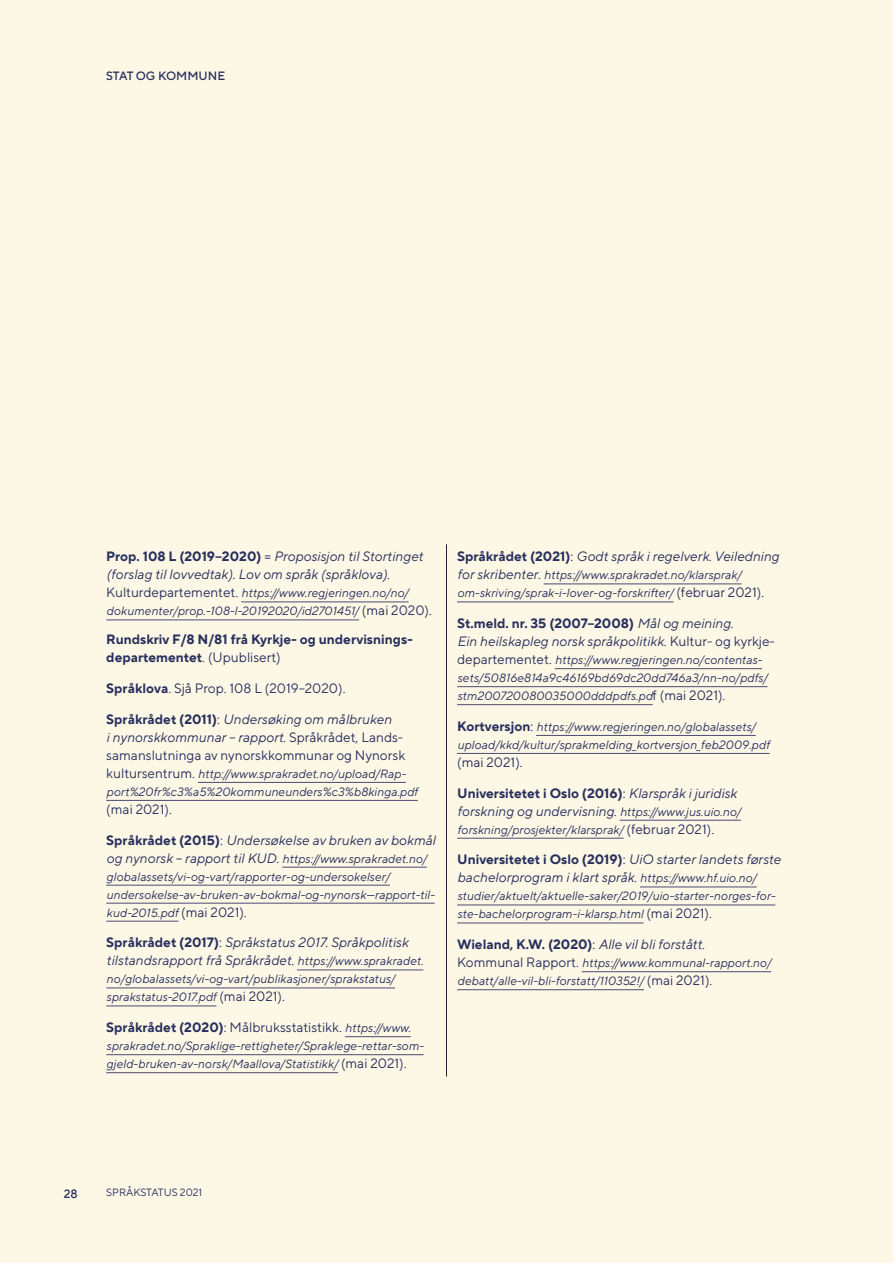
<style>
.page{position:relative;width:893px;height:1263px;background:#fdf7e5}
.page>*{position:absolute;margin:0;border:0;box-sizing:border-box;transform-origin:0 0}
.t1{font:italic 13.5px/18px "TT Norms Pro";color:#28305e}
.t2{font:13.5px/18px "TT Norms Pro";color:#28305e}
.t3{font:700 13.5px/18px "TT Norms Pro";color:#28305e}
.t4{font:italic 12px/18px "TT Norms Pro";color:#28305e}
.t5{font:500 12px "TT Norms Pro";color:#28305e}
.t6{font:10.5px "TT Norms Pro";color:#28305e}
.s1{font-weight:700;font-style:normal}
.s2{font-style:normal}
.s3{font-style:normal;font-size:13.5px}
.s4{font-weight:400}
.s5{font-weight:700}
.s6{font-style:italic}
.s7{font-size:13.5px}
.s8{font-size:12px}
.s9{font-style:italic;font-size:12px}
.s10{font-weight:700;font-style:normal;font-size:13.5px}
.s11{font-weight:400;font-style:italic}
</style>
<div class="page">
<hr style="left:241px;top:602px;width:168px;height:1px;background:#4a4b72">
<hr style="left:106px;top:620px;width:253px;height:1px;background:#4a4b72">
<hr style="left:198px;top:782px;width:208px;height:1px;background:#4a4b72">
<hr style="left:106px;top:800px;width:312px;height:1px;background:#4a4b72">
<hr style="left:282px;top:867px;width:145px;height:1px;background:#4a4b72">
<hr style="left:106px;top:885px;width:284px;height:1px;background:#4a4b72">
<hr style="left:106px;top:903px;width:329px;height:1px;background:#4a4b72">
<hr style="left:106px;top:921px;width:72px;height:1px;background:#4a4b72">
<hr style="left:297px;top:970px;width:126px;height:1px;background:#4a4b72">
<hr style="left:106px;top:988px;width:289px;height:1px;background:#4a4b72">
<hr style="left:106px;top:1006px;width:110px;height:1px;background:#4a4b72">
<hr style="left:345px;top:1036px;width:66px;height:1px;background:#4a4b72">
<hr style="left:106px;top:1054px;width:318px;height:1px;background:#4a4b72">
<hr style="left:106px;top:1072px;width:232px;height:1px;background:#4a4b72">
<hr style="left:544px;top:584px;width:197px;height:1px;background:#4a4b72">
<hr style="left:457px;top:602px;width:217px;height:1px;background:#4a4b72">
<hr style="left:555px;top:668px;width:207px;height:1px;background:#4a4b72">
<hr style="left:457px;top:686px;width:310px;height:1px;background:#4a4b72">
<hr style="left:457px;top:704px;width:196px;height:1px;background:#4a4b72">
<hr style="left:536px;top:735px;width:220px;height:1px;background:#4a4b72">
<hr style="left:457px;top:753px;width:313px;height:1px;background:#4a4b72">
<hr style="left:620px;top:820px;width:121px;height:1px;background:#4a4b72">
<hr style="left:457px;top:838px;width:167px;height:1px;background:#4a4b72">
<hr style="left:640px;top:887px;width:117px;height:1px;background:#4a4b72">
<hr style="left:457px;top:905px;width:318px;height:1px;background:#4a4b72">
<hr style="left:457px;top:923px;width:186px;height:1px;background:#4a4b72">
<hr style="left:582px;top:971px;width:189px;height:1px;background:#4a4b72">
<hr style="left:457px;top:989px;width:187px;height:1px;background:#4a4b72">
<hr style="left:446px;top:544px;width:1px;height:532px;background:#232235">
<p class="t5" style="left:106px;top:68px;width:120px">STAT OG KOMMUNE</p>
<p class="t1" style="left:106px;top:547px;width:318px"><span class="s1">Prop. 108 L (2019–2020)</span> <span class="s2">=</span> Proposisjon til Stortinget (forslag til lovvedtak). Lov om språk (språklova)<span class="s2">.</span></p>
<p class="t4" style="left:106px;top:584px;width:327px"><span class="s3">Kulturdepartementet.</span> https://www.regjeringen.no/no/ dokumenter/prop.-108-l-20192020/id2701451/ <span class="s3">(mai 2020).</span></p>
<p class="t3" style="left:106px;top:630px;width:307px">Rundskriv F/8 N/81 frå Kyrkje- og undervisnings&shy;departementet<span class="s4">. (Upublisert)</span></p>
<p class="t2" style="left:106px;top:679px;width:241px"><span class="s5">Språklova</span>. Sjå Prop. 108 L (2019–2020).</p>
<p class="t2" style="left:106px;top:710px;width:300px"><span class="s5">Språkrådet (2011)</span>: <span class="s6">Undersøking om målbruken<br>i nynorskkommunar – rapport</span>. Språkrådet, Lands&shy;samanslutninga av nynorskkommunar og Nynorsk</p>
<p class="t4" style="left:106px;top:764px;width:313px"><span class="s3">kultursentrum.</span> http://www.sprakradet.no/upload/Rap&shy;port%20fr%c3%a5%20kommuneunders%c3%b8kinga.pdf</p>
<p class="t2" style="left:106px;top:800px;width:67px">(mai 2021).</p>
<p class="t1" style="left:106px;top:830px;width:331px"><span class="s1">Språkrådet (2015)</span><span class="s2">:</span> Undersøkelse av bruken av bokmål</p>
<p class="t4" style="left:106px;top:849px;width:330px"><span class="s7">og nynorsk – rapport til KUD</span><span class="s3">.</span> https://www.sprakradet.no/ globalassets/vi-og-vart/rapporter-og-undersokelser/ undersokelse-av-bruken-av-bokmal-og-nynorsk---rapport-til&shy;kud-2015.pdf <span class="s3">(mai 2021).</span></p>
<p class="t1" style="left:106px;top:933px;width:319px"><span class="s1">Språkrådet (2017)</span><span class="s2">:</span> Språkstatus 2017. Språkpolitisk tilstandsrapport frå Språkrådet<span class="s2">.</span> <span class="s8">https://www.sprakradet.</span></p>
<p class="t4" style="left:106px;top:970px;width:290px">no/globalassets/vi-og-vart/publikasjoner/sprakstatus/ sprakstatus-2017.pdf <span class="s3">(mai 2021).</span></p>
<p class="t2" style="left:106px;top:1018px;width:306px"><span class="s5">Språkrådet (2020)</span>: Målbruksstatistikk. <span class="s9">https://www.</span></p>
<p class="t4" style="left:106px;top:1036px;width:319px">sprakradet.no/Spraklige-rettigheter/Spraklege-rettar-som&shy;gjeld-bruken-av-norsk/Maallova/Statistikk/ <span class="s3">(mai 2021).</span></p>
<p class="t1" style="left:457px;top:547px;width:323px"><span class="s1">Språkrådet (2021)</span><span class="s2">:</span> Godt språk i regelverk. Veiledning</p>
<p class="t4" style="left:457px;top:566px;width:309px"><span class="s7">for skribenter</span><span class="s3">.</span> https://www.sprakradet.no/klarsprak/ om-skriving/sprak-i-lover-og-forskrifter/ <span class="s3">(februar 2021).</span></p>
<p class="t1" style="left:457px;top:614px;width:319px"><span class="s1">St.meld. nr. 35 (2007–2008)</span> Mål og meining.<br>Ein heilskapleg norsk språkpolitikk<span class="s2">. Kultur- og kyrkje-</span></p>
<p class="t4" style="left:457px;top:650px;width:312px"><span class="s3">departementet.</span> https://www.regjeringen.no/contentas&shy;sets/50816e814a9c46169bd69dc20dd746a3/nn-no/pdfs/ stm200720080035000dddpdfs.pd<span class="s3">f (mai 2021).</span></p>
<p class="t4" style="left:457px;top:717px;width:314px"><span class="s10">Kortversjon</span><span class="s3">:</span> https://www.regjeringen.no/globalassets/ upload/kkd/kultur/sprakmelding_kortversjon_feb2009.pdf</p>
<p class="t2" style="left:457px;top:753px;width:67px">(mai 2021).</p>
<p class="t1" style="left:457px;top:783px;width:285px"><span class="s1">Universitetet i Oslo (2016)</span><span class="s2">:</span> Klarspråk i juridisk forskning og undervisning<span class="s2">.</span> <span class="s8">https://www.jus.uio.no/</span></p>
<p class="t4" style="left:457px;top:820px;width:259px">forskning/prosjekter/klarsprak/ <span class="s3">(februar 2021).</span></p>
<p class="t1" style="left:457px;top:850px;width:325px"><span class="s1">Universitetet i Oslo (2019)</span><span class="s2">:</span> UiO starter landets første bachelorprogram i klart språk<span class="s2">.</span> <span class="s8">https://www.hf.uio.no/</span></p>
<p class="t4" style="left:457px;top:887px;width:320px">studier/aktuelt/aktuelle-saker/2019/uio-starter-norges-for&shy;ste-bachelorprogram-i-klarsp.html <span class="s3">(mai 2021).</span></p>
<p class="t3" style="left:457px;top:935px;width:249px">Wieland, K.W. (2020)<span class="s4">:</span> <span class="s11">Alle vil bli forstått</span><span class="s4">.</span></p>
<p class="t4" style="left:457px;top:953px;width:315px"><span class="s3">Kommunal Rapport.</span> https://www.kommunal-rapport.no/ debatt/alle-vil-bli-forstatt/110352!/ <span class="s3">(mai 2021).</span></p>
<p class="t5" style="left:64px;top:1186px;width:15px">28</p>
<p class="t6" style="left:106px;top:1186px;width:97px">SPRÅKSTATUS 2021</p>
</div>
